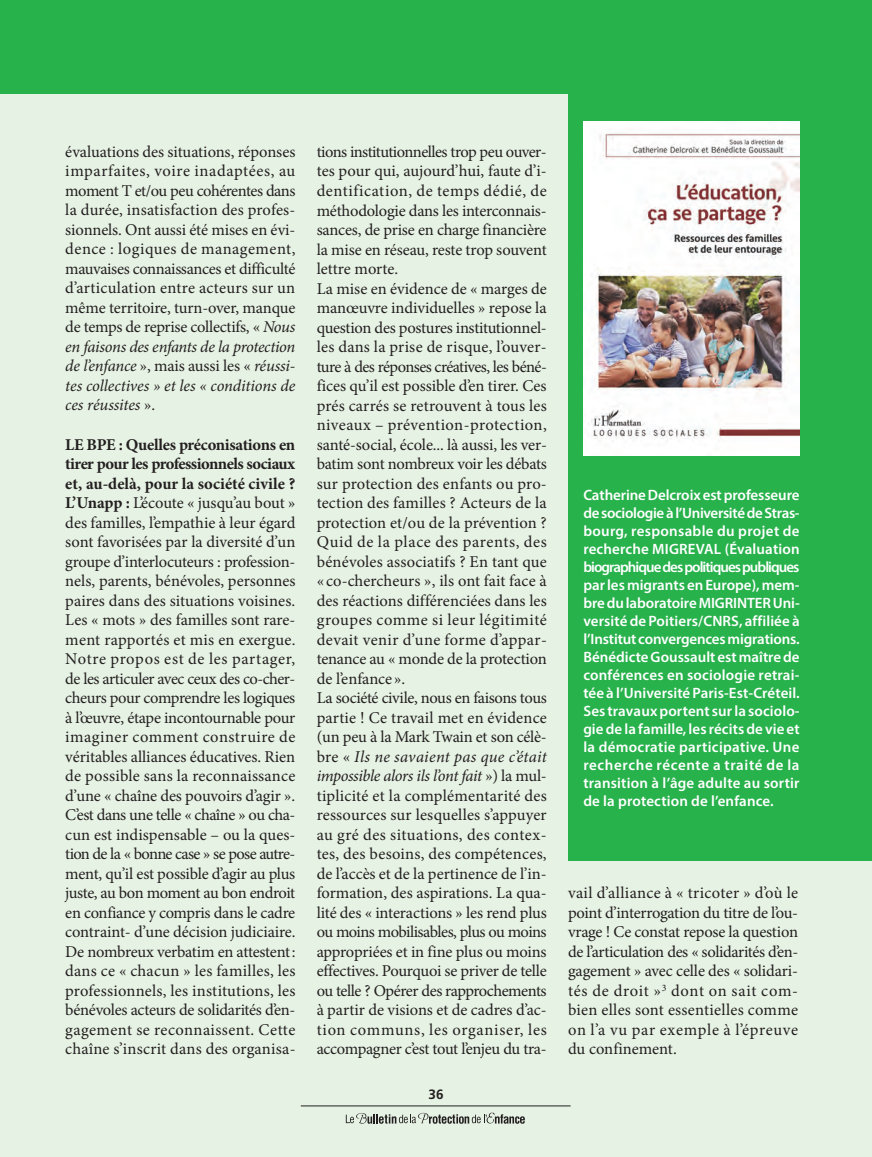
<style>
.page{position:relative;width:872px;height:1157px;background:#fff}
.page>*{position:absolute;margin:0;border:0;box-sizing:border-box;transform-origin:0 0}
.t1{font:16.5px/19.5px "Minion Pro";color:#231f20;text-align:justify}
.t2{font:600 15px/18px "Myriad Pro";letter-spacing:.015em;color:#fff;text-align:justify}
.t3{font:700 13.5px "Frutiger";color:#231f20}
.s1{font-style:italic}
.s2{font-weight:700}
</style>
<div class="page">
<div style="left:0;top:84px;width:872px;height:1073px;background:#e6f2e3"></div>
<div style="left:567px;top:84px;width:304px;height:777px;background:#28b24b"></div>
<svg style="left:346px;top:1112px;width:179px;height:11px"></svg>
<hr style="left:301px;top:1105px;width:269px;height:1px;background:#231f20">
<div style="left:0;top:0;width:872px;height:94px;background:#28b24b"></div>
<img style="left:583px;top:121px;width:216px;height:334px">
<p class="t1" style="left:65px;top:143px;width:232px">évaluations des situations, réponses imparfaites, voire inadaptées, au moment T et/ou peu cohérentes dans la durée, insatisfaction des profes&shy;sionnels. Ont aussi été mises en évi&shy;dence : logiques de management, mauvaises connaissances et difficulté d’articulation entre acteurs sur un même territoire, turn-over, manque de temps de reprise collectifs, « <span class="s1">Nous en faisons des enfants de la protection de l’enfance</span> », mais aussi les « <span class="s1">réussi&shy;tes collectives » et les « conditions de ces réussites</span> ».</p>
<p class="t1" style="left:65px;top:436px;width:232px"><span class="s2">LE BPE : Quelles préconisations en tirer pour les professionnels sociaux et, au-delà, pour la société civile ?<br>L’Unapp :</span> L’écoute « jusqu’au bout » des familles, l’empathie à leur égard sont favorisées par la diversité d’un groupe d’interlocuteurs : profession&shy;nels, parents, bénévoles, personnes paires dans des situations voisines.<br>Les « mots » des familles sont rare&shy;ment rapportés et mis en exergue.<br>Notre propos est de les partager, de les articuler avec ceux des co-cher&shy;cheurs pour comprendre les logiques à l’œuvre, étape incontournable pour imaginer comment construire de véritables alliances éducatives. Rien de possible sans la reconnaissance d’une « chaîne des pouvoirs d’agir ».<br>C’est dans une telle « chaîne » ou cha&shy;cun est indispensable – ou la ques&shy;tion de la « bonne case » se pose autre&shy;ment, qu’il est possible d’agir au plus juste, au bon moment au bon endroit en confiance y compris dans le cadre contraint- d’une décision judiciaire.<br>De nombreux verbatim en attestent: dans ce « chacun » les familles, les professionnels, les institutions, les bénévoles acteurs de solidarités d’en&shy;gagement se reconnaissent. Cette chaîne s’inscrit dans des organisa-</p>
<p class="t1" style="left:317px;top:143px;width:232px;text-align:left">tions institutionnelles trop peu ouver&shy;tes pour qui, aujourd’hui, faute d’i&shy;dentification, de temps dédié, de méthodologie dans les interconnais&shy;sances, de prise en charge financière la mise en réseau, reste trop souvent lettre morte.<br>La mise en évidence de « marges de manœuvre individuelles » repose la question des postures institutionnel&shy;les dans la prise de risque, l’ouver&shy;ture à des réponses créatives, les béné&shy;fices qu’il est possible d’en tirer. Ces prés carrés se retrouvent à tous les niveaux – prévention-protection, santé-social, école... là aussi, les ver&shy;batim sont nombreux voir les débats sur protection des enfants ou pro&shy;tection des familles ? Acteurs de la protection et/ou de la prévention ?<br>Quid de la place des parents, des bénévoles associatifs ? En tant que « co-chercheurs », ils ont fait face à des réactions différenciées dans les groupes comme si leur légitimité devait venir d’une forme d’appar&shy;tenance au « monde de la protection de l’enfance ».<br>La société civile, nous en faisons tous partie ! Ce travail met en évidence (un peu à la Mark Twain et son célè&shy;bre « <span class="s1">Ils ne savaient pas que c’était impossible alors ils l’ont fait</span> ») la mul&shy;tiplicité et la complémentarité des ressources sur lesquelles s’appuyer au gré des situations, des contex&shy;tes, des besoins, des compétences, de l’accès et de la pertinence de l’in&shy;formation, des aspirations. La qua&shy;lité des « interactions » les rend plus ou moins mobilisables, plus ou moins appropriées et in fine plus ou moins effectives. Pourquoi se priver de telle ou telle ? Opérer des rapprochements à partir de visions et de cadres d’ac&shy;tion communs, les organiser, les accompagner c’est tout l’enjeu du tra-</p>
<p class="t3" style="left:428px;top:1086px;width:17px">36</p>
<p class="t2" style="left:583px;top:486px;width:218px">Catherine delcroix est professeure de sociologie à l’Université de Stras&shy;bourg, responsable du projet de recherche MIGREVAL (évaluation biographique des politiques publiques par les migrants en Europe), mem&shy;bre du laboratoire MIGRINTER Uni&shy;versité de Poitiers/CNRS, affiliée à l’Institut convergences migrations.<br>Bénédicte Goussault est maître de conférences en sociologie retrai&shy;tée à l’Université Paris-Est-Créteil.<br>Ses travaux portent sur la sociolo&shy;gie de la famille, les récits de vie et la démocratie participative. Une recherche récente a traité de la transition à l’âge adulte au sortir de la protection de l’enfance.</p>
<p class="t1" style="left:568px;top:884px;width:232px">vail d’alliance à « tricoter » d’où le point d’interrogation du titre de l’ou&shy;vrage ! Ce constat repose la question de l’articulation des « solidarités d’en&shy;gagement » avec celle des « solidari&shy;tés de droit »<sup>3</sup> dont on sait com&shy;bien elles sont essentielles comme on l’a vu par exemple à l’épreuve du confinement.</p>
</div>
